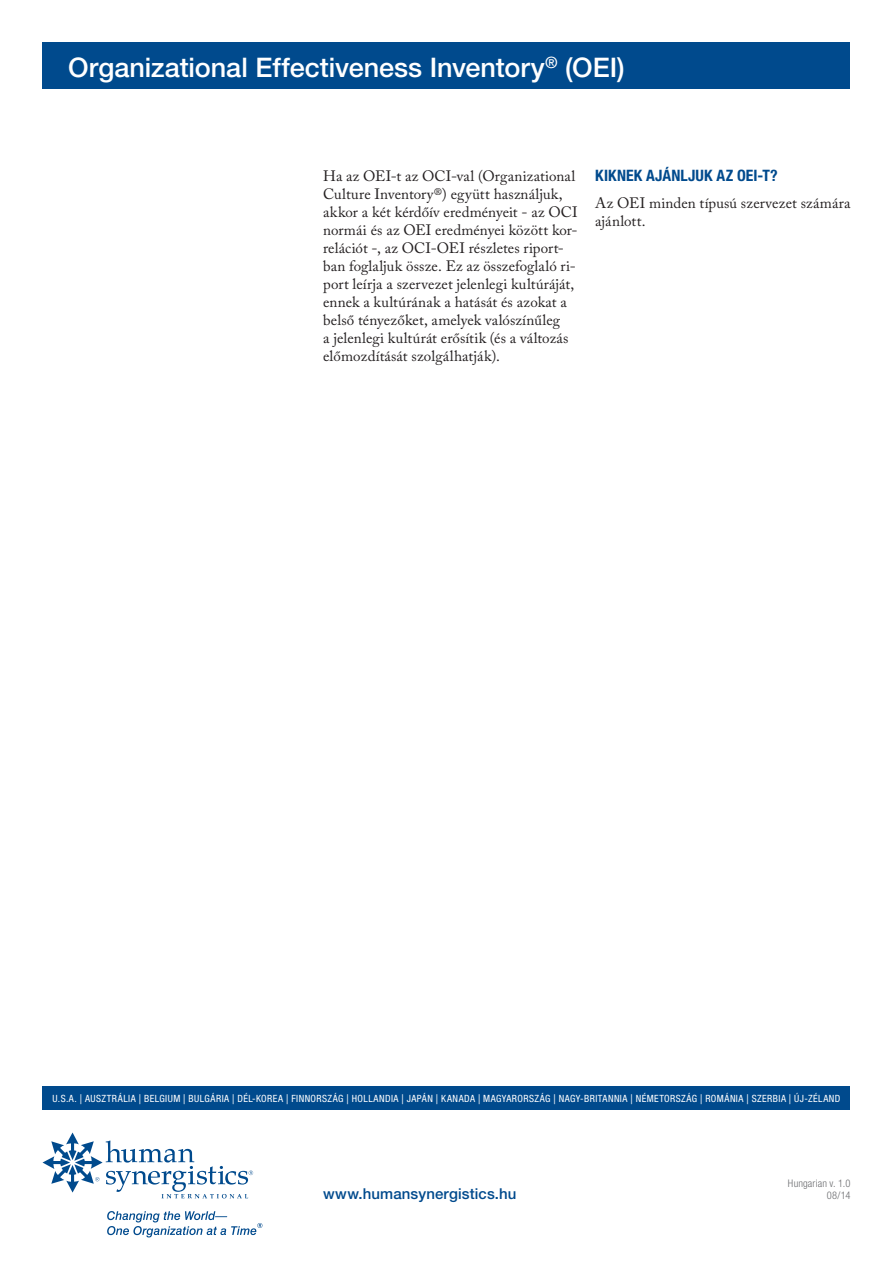
<style>
.page{position:relative;width:893px;height:1263px;background:#fff}
.page>*{position:absolute;margin:0;border:0;box-sizing:border-box;transform-origin:0 0}
.cím_2_sor_es_2__olda{font:500 27px "Helvetica Neue LT Pro";letter-spacing:-.005em;color:#fff}
.alcím{font:700 condensed 15.75px "Helvetica Neue LT Pro";letter-spacing:.01em;color:#004a8d}
.főszöveg{font:15px/18px "Adobe Caslon Pro";letter-spacing:.005em;color:#231f20}
.t1{font:500 15px "Helvetica Neue LT Pro";letter-spacing:.01em;color:#004a8d}
.t2{font:300 condensed 10.5px "Helvetica Neue LT Pro";letter-spacing:.01em;color:#6c6d70}
.ábra_felirat{font:condensed 10.05px "Helvetica Neue LT Pro";letter-spacing:.045em;color:#fff}
.s1{font-weight:300;font-size:13.5px}
</style>
<div class="page">
<svg style="left:43px;top:1132px;width:210px;height:66px"></svg>
<svg style="left:107px;top:1211px;width:155px;height:26px"></svg>
<div style="left:43px;top:43px;width:807px;height:46px;background:#004a8d"></div>
<div style="left:43px;top:1086px;width:807px;height:24px;background:#004a8d"></div>
<p class="cím_2_sor_es_2__olda" style="left:68px;top:51px;width:558px">Organizational Effectiveness Inventory<sup>®</sup> (OEI)</p>
<p class="főszöveg" style="left:323px;top:167px;width:256px">Ha az OEI-t az OCI-val (Organizational Culture Inventory®) együtt használjuk, akkor a két kérdőív eredményeit - az OCI normái és az OEI eredményei között kor&shy;relációt -, az OCI-OEI részletes riport&shy;ban foglaljuk össze. Ez az összefoglaló ri&shy;port leírja a szervezet jelenlegi kultúráját, ennek a kultúrának a hatását és azokat a belső tényezőket, amelyek valószínűleg<br>a jelenlegi kultúrát erősítik (és a változás előmozdítását szolgálhatják).</p>
<p class="alcím" style="left:595px;top:166px;width:184px">KIKNEK AJÁNLJUK AZ OEI-T?</p>
<p class="főszöveg" style="left:595px;top:194px;width:257px">Az OEI minden típusú szervezet számára ajánlott.</p>
<p class="ábra_felirat" style="left:53px;top:1093px;width:789px">U.S.A. <span class="s1">|</span> AUSZTRÁLIA <span class="s1">|</span> BELGIUM <span class="s1">|</span> BULGÁRIA <span class="s1">|</span> DÉL-KOREA <span class="s1">|</span> FINNORSZÁG <span class="s1">|</span> HOLLANDIA <span class="s1">|</span> JAPÁN <span class="s1">|</span> KANADA <span class="s1">|</span> MAGYARORSZÁG <span class="s1">|</span> NAGY-BRITANNIA <span class="s1">|</span> NÉMETORSZÁG <span class="s1">|</span> ROMÁNIA <span class="s1">|</span> SZERBIA <span class="s1">|</span> ÚJ-ZÉLAND</p>
<p class="t1" style="left:323px;top:1185px;width:195px">www.humansynergistics.hu</p>
<p class="t2" style="left:788px;top:1177px;width:64px">Hungarian v. 1.0</p>
<p class="t2" style="left:827px;top:1189px;width:25px">08/14</p>
</div>
